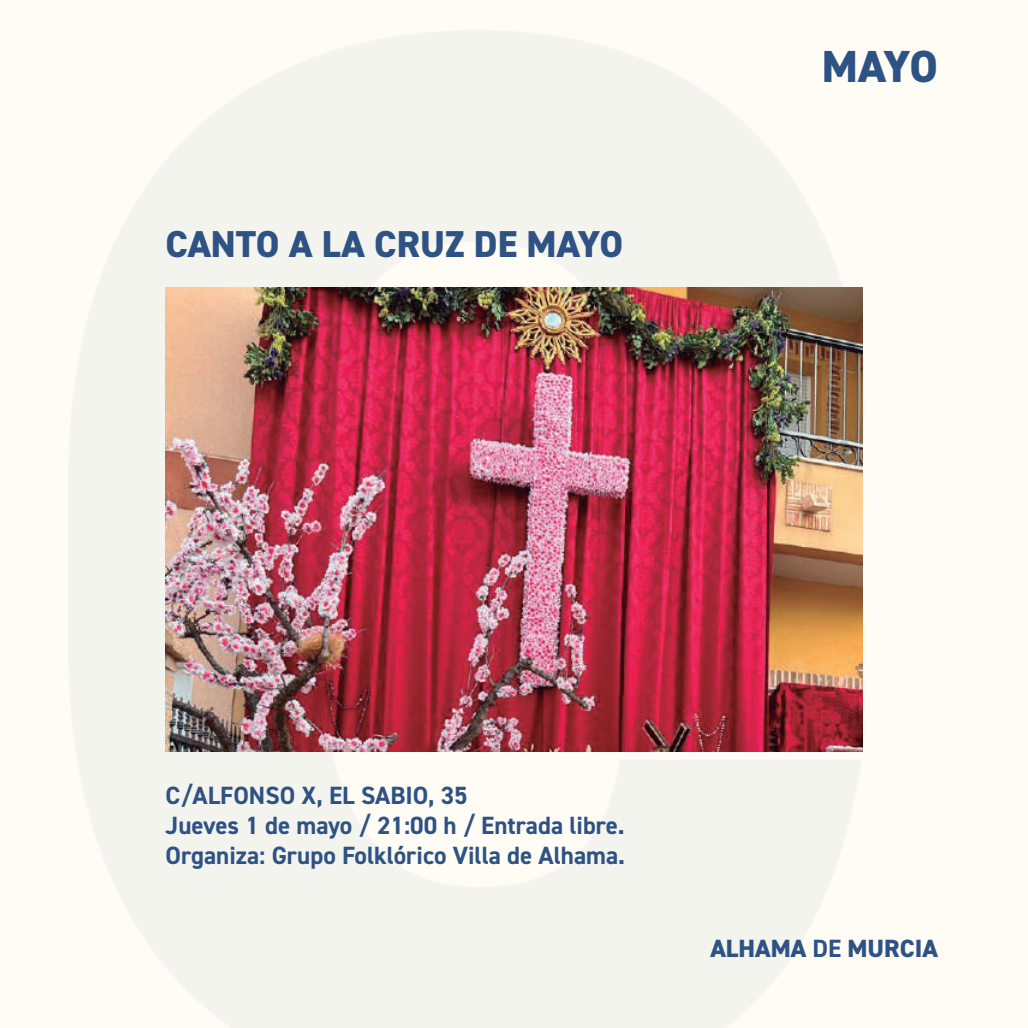
<style>
.page{position:relative;width:1028px;height:1028px;background:#fefcf5}
.page>*{position:absolute;margin:0;border:0;box-sizing:border-box;transform-origin:0 0}
.t1{font:800 45px "DIN2014";color:#2e5283}
.t2{font:800 37.5px "DIN2014";color:#2e5283}
.t3{font:700 25px/30px "DIN2014";color:#2e5283}
.t4{font:800 25px "DIN2014";color:#2e5283}
.s1{font-weight:700}
</style>
<div class="page">
<img style="left:165px;top:288px;width:697px;height:464px">
<h2 class="t2" style="left:165px;top:219px;width:459px">CANTO A LA CRUZ DE MAYO</h2>
<h1 class="t1" style="left:822px;top:36px;width:118px">MAYO</h1>
<p class="t3" style="left:165px;top:779px;width:461px">C/ALFONSO X, EL SABIO, 35<br>Jueves 1 de mayo / 21:00 h / Entrada libre.<br>Organiza: Grupo Folklórico Villa de Alhama.</p>
<p class="t4" style="left:710px;top:931px;width:229px">ALHAMA <span class="s1">DE</span> MURCIA</p>
</div>
